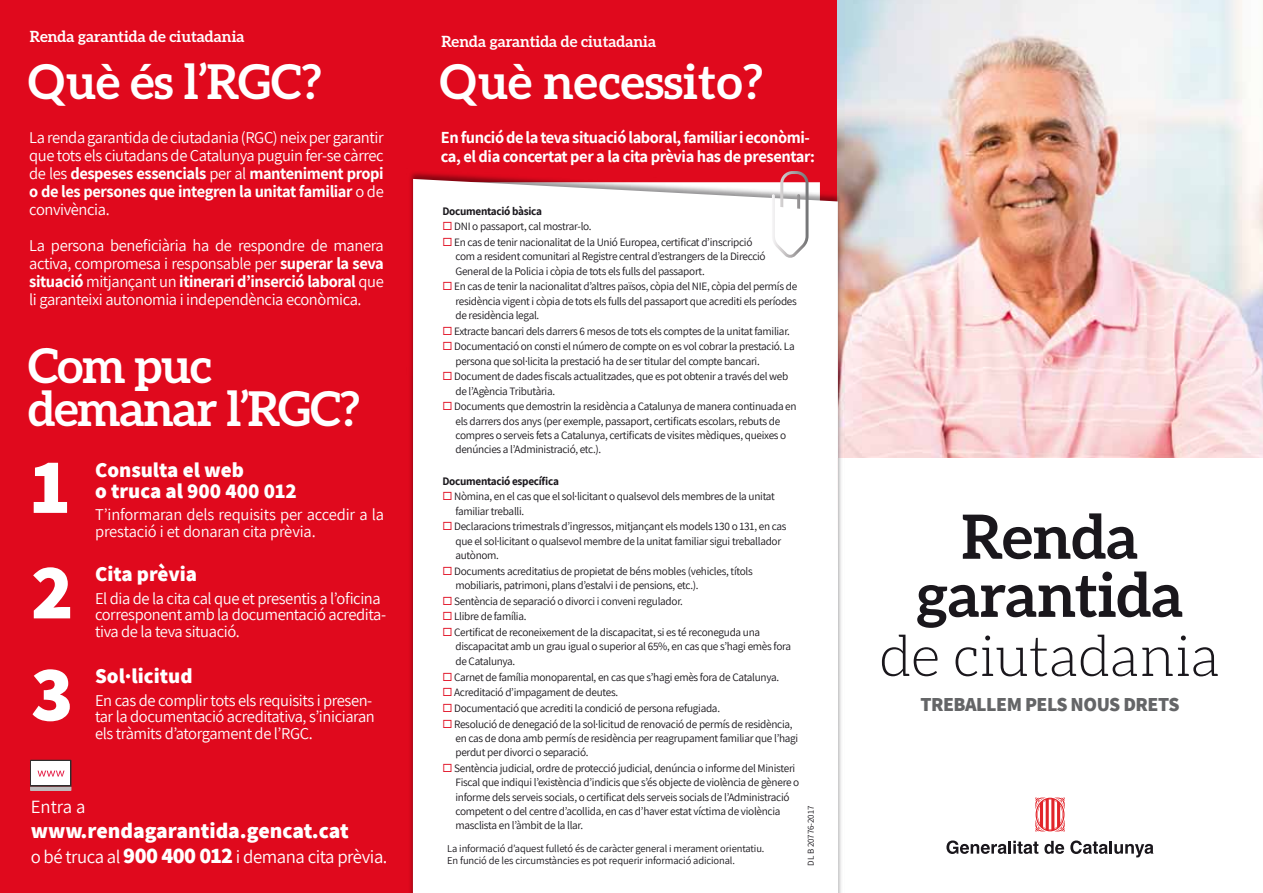
<style>
.page{position:relative;width:1263px;height:893px;background:#fff}
.page>*{position:absolute;margin:0;border:0;box-sizing:border-box;transform-origin:0 0}
.t1{font:800 79.05px "Assistant";color:#fff}
.t2{font:700 61.05px/58.1px "Aleo";color:#1a171c;text-align:center}
.t3{font:300 56.7px "Aleo";color:#1a171c}
.t4{font:700 48px "Aleo";letter-spacing:-.005em;color:#fff}
.t5{font:700 48px/43.5px "Aleo";letter-spacing:-.025em;color:#fff}
.t6{font:800 21.75px "Assistant";color:#fff}
.t7{font:800 21px "Assistant";color:#fff}
.t8{font:800 19.8px "Assistant";letter-spacing:-.025em;color:#646567}
.t9{font:18.75px "Assistant";letter-spacing:-.025em;color:#fff}
.t10{font:16.5px/18px "Assistant";letter-spacing:-.025em;color:#fff}
.t11{font:700 16.5px/19.8px "Assistant";letter-spacing:-.025em;color:#fff}
.t12{font:700 15.45px "Aleo";color:#fff}
.t13{font:11.25px/14.2px "Assistant";letter-spacing:-.025em;color:#1a171c}
.t14{font:700 11.25px "Assistant";letter-spacing:-.025em;color:#1a171c}
.t15{font:10.5px/12px "Assistant";letter-spacing:-.01em;color:#1a171c}
.t16{font:9px "Assistant";letter-spacing:-.01em;color:#1a171c}
.s1{font-weight:700}
.s2{font-weight:800;font-size:22.2px}
.s3{color:#e0091d}
</style>
<div class="page">
<div style="left:0;top:0;width:838px;height:893px;background:#e0091d"></div>
<svg style="left:1035px;top:797px;width:30px;height:35px"></svg>
<svg style="left:946px;top:840px;width:92px;height:14px"></svg>
<svg style="left:1044px;top:841px;width:20px;height:13px"></svg>
<svg style="left:1070px;top:840px;width:83px;height:17px"></svg>
<img style="left:838px;top:0;width:425px;height:458px">
<svg style="left:30px;top:760px;width:41px;height:31px"></svg>
<img style="left:410px;top:168px;width:435px;height:725px">
<div style="left:413px;top:179px;width:425px;height:714px;background:#fff"></div>
<svg style="left:772px;top:171px;width:36px;height:88px;background:#e8d4d6"></svg>
<h3 class="t12" style="left:30px;top:27px;width:216px">Renda garantida de ciutadania</h3>
<h3 class="t4" style="left:28px;top:52px;width:295px">Què és l’RGC?</h3>
<h3 class="t10" style="left:29px;top:127px;width:356px;text-align:justify">La renda garantida de ciutadania (RGC) neix per garantir que tots els ciutadans de Catalunya puguin fer-se càrrec de les <span class="s1">despeses essencials</span> per al <span class="s1">manteniment propi o de les persones que integren la unitat familiar</span> o de convivència.</h3>
<h3 class="t10" style="left:29px;top:236px;width:356px;text-align:justify">La persona beneficiària ha de respondre de manera activa, compromesa i responsable per <span class="s1">superar la seva situació</span> mitjançant un <span class="s1">itinerari d’inserció laboral</span> que li garanteixi autonomia i independència econòmica.</h3>
<h3 class="t5" style="left:28px;top:347px;width:333px">Com puc demanar l’RGC?</h3>
<h1 class="t1" style="left:31px;top:432px;width:40px">1</h1>
<h1 class="t1" style="left:31px;top:538px;width:44px">2</h1>
<h1 class="t1" style="left:31px;top:640px;width:44px">3</h1>
<h3 class="t7" style="left:95px;top:455px;width:150px">Consulta el web</h3>
<h3 class="t7" style="left:95px;top:476px;width:203px">o truca al 900 400 012</h3>
<h3 class="t10" style="left:95px;top:506px;width:290px;line-height:16.5px">T’informaran dels requisits per accedir a la prestació i et donaran cita prèvia.</h3>
<h3 class="t7" style="left:95px;top:560px;width:104px">Cita prèvia</h3>
<h3 class="t10" style="left:95px;top:589px;width:293px;line-height:16.5px">El dia de la cita cal que et presentis a l’oficina corresponent amb la documentació acredita&shy;tiva de la teva situació.</h3>
<h3 class="t7" style="left:95px;top:662px;width:99px">Sol·licitud</h3>
<h3 class="t10" style="left:95px;top:691px;width:281px;line-height:16.5px">En cas de complir tots els requisits i presen&shy;tar la documentació acreditativa, s’iniciaran els tràmits d’atorgament de l’RGC.</h3>
<h3 class="t9" style="left:31px;top:793px;width:56px">Entra a</h3>
<h3 class="t6" style="left:31px;top:815px;width:319px">www.rendagarantida.gencat.cat</h3>
<h3 class="t9" style="left:31px;top:844px;width:358px">o bé truca al <span class="s2">900 400 012</span> i demana cita prèvia.</h3>
<h3 class="t12" style="left:441px;top:32px;width:216px">Renda garantida de ciutadania</h3>
<h3 class="t4" style="left:440px;top:52px;width:325px">Què necessito?</h3>
<h3 class="t11" style="left:441px;top:127px;width:376px">En funció de la teva situació laboral, familiar i econòmi&shy;ca, el dia concertat per a la cita prèvia has de presentar:</h3>
<p class="t14" style="left:442px;top:203px;width:101px">Documentació bàsica</p>
<p class="t13" style="left:442px;top:219px;width:151px"><span class="s3">◻</span> DNI o passaport, cal mostrar-lo.</p>
<p class="t13" style="left:455px;top:235px;width:312px;text-indent:-13px"><span class="s3">◻</span> En cas de tenir nacionalitat de la Unió Europea, certificat d’inscripció com a resident comunitari al Registre central d’estrangers de la Direcció<br>General de la Policia i còpia de tots els fulls del passaport.</p>
<p class="t13" style="left:455px;top:279px;width:343px;text-align:justify;text-indent:-13px"><span class="s3">◻</span> En cas de tenir la nacionalitat d’altres països, còpia del NIE, còpia del permís de residència vigent i còpia de tots els fulls del passaport que acrediti els períodes de residència legal.</p>
<p class="t13" style="left:442px;top:323px;width:349px"><span class="s3">◻</span> Extracte bancari dels darrers 6 mesos de tots els comptes de la unitat familiar.</p>
<p class="t13" style="left:455px;top:339px;width:341px;text-indent:-13px"><span class="s3">◻</span> Documentació on consti el número de compte on es vol cobrar la prestació. La persona que sol·licita la prestació ha de ser titular del compte bancari.</p>
<p class="t13" style="left:455px;top:369px;width:334px;text-indent:-13px"><span class="s3">◻</span> Document de dades fiscals actualitzades, que es pot obtenir a través del web de l’Agència Tributària.</p>
<p class="t13" style="left:455px;top:399px;width:343px;text-indent:-13px"><span class="s3">◻</span> Documents que demostrin la residència a Catalunya de manera continuada en els darrers dos anys (per exemple, passaport, certificats escolars, rebuts de compres o serveis fets a Catalunya, certificats de visites mèdiques, queixes o denúncies a l’Administració, etc.).</p>
<p class="t14" style="left:442px;top:473px;width:118px">Documentació específica</p>
<p class="t13" style="left:455px;top:489px;width:321px;text-indent:-13px"><span class="s3">◻</span> Nòmina, en el cas que el sol·licitant o qualsevol dels membres de la unitat familiar treballi.</p>
<p class="t13" style="left:455px;top:519px;width:333px;text-indent:-13px"><span class="s3">◻</span> Declaracions trimestrals d’ingressos, mitjançant els models 130 o 131, en cas que el sol·licitant o qualsevol membre de la unitat familiar sigui treballador autònom.</p>
<p class="t13" style="left:455px;top:563px;width:299px;text-indent:-13px"><span class="s3">◻</span> Documents acreditatius de propietat de béns mobles (vehicles, títols mobiliaris, patrimoni, plans d’estalvi i de pensions, etc.).</p>
<p class="t13" style="left:442px;top:593px;width:242px"><span class="s3">◻</span> Sentència de separació o divorci i conveni regulador.</p>
<p class="t13" style="left:442px;top:609px;width:86px"><span class="s3">◻</span> Llibre de família.</p>
<p class="t13" style="left:455px;top:625px;width:337px;text-indent:-13px"><span class="s3">◻</span> Certificat de reconeixement de la discapacitat, si es té reconeguda una discapacitat amb un grau igual o superior al 65%, en cas que s’hagi emès fora de Catalunya.</p>
<p class="t13" style="left:442px;top:669px;width:338px"><span class="s3">◻</span> Carnet de família monoparental, en cas que s’hagi emès fora de Catalunya.</p>
<p class="t13" style="left:442px;top:685px;width:177px"><span class="s3">◻</span> Acreditació d’impagament de deutes.</p>
<p class="t13" style="left:442px;top:701px;width:279px"><span class="s3">◻</span> Documentació que acrediti la condició de persona refugiada.</p>
<p class="t13" style="left:455px;top:716px;width:344px;text-indent:-13px"><span class="s3">◻</span> Resolució de denegació de la sol·licitud de renovació de permís de residència, en cas de dona amb permís de residència per reagrupament familiar que l’hagi perdut per divorci o separació.</p>
<p class="t13" style="left:455px;top:761px;width:345px;text-indent:-13px"><span class="s3">◻</span> Sentència judicial, ordre de protecció judicial, denúncia o informe del Ministeri Fiscal que indiqui l’existència d’indicis que s’és objecte de violència de gènere o informe dels serveis socials, o certificat dels serveis socials de l’Administració competent o del centre d’acollida, en cas d’haver estat víctima de violència masclista en l’àmbit de la llar.</p>
<p class="t15" style="left:447px;top:842px;width:319px">La informació d’aquest fulletó és de caràcter general i merament orientatiu.<br>En funció de les circumstàncies es pot requerir informació adicional.</p>
<p class="t16" style="left:805px;top:865px;width:61px;rotate:-90deg">DL B 20776-2017</p>
<h2 class="t2" style="left:916px;top:511px;width:268px">Renda garantida</h2>
<h3 class="t3" style="left:880px;top:623px;width:342px">de ciutadania</h3>
<h3 class="t8" style="left:920px;top:690px;width:261px">TREBALLEM PELS NOUS DRETS</h3>
</div>
